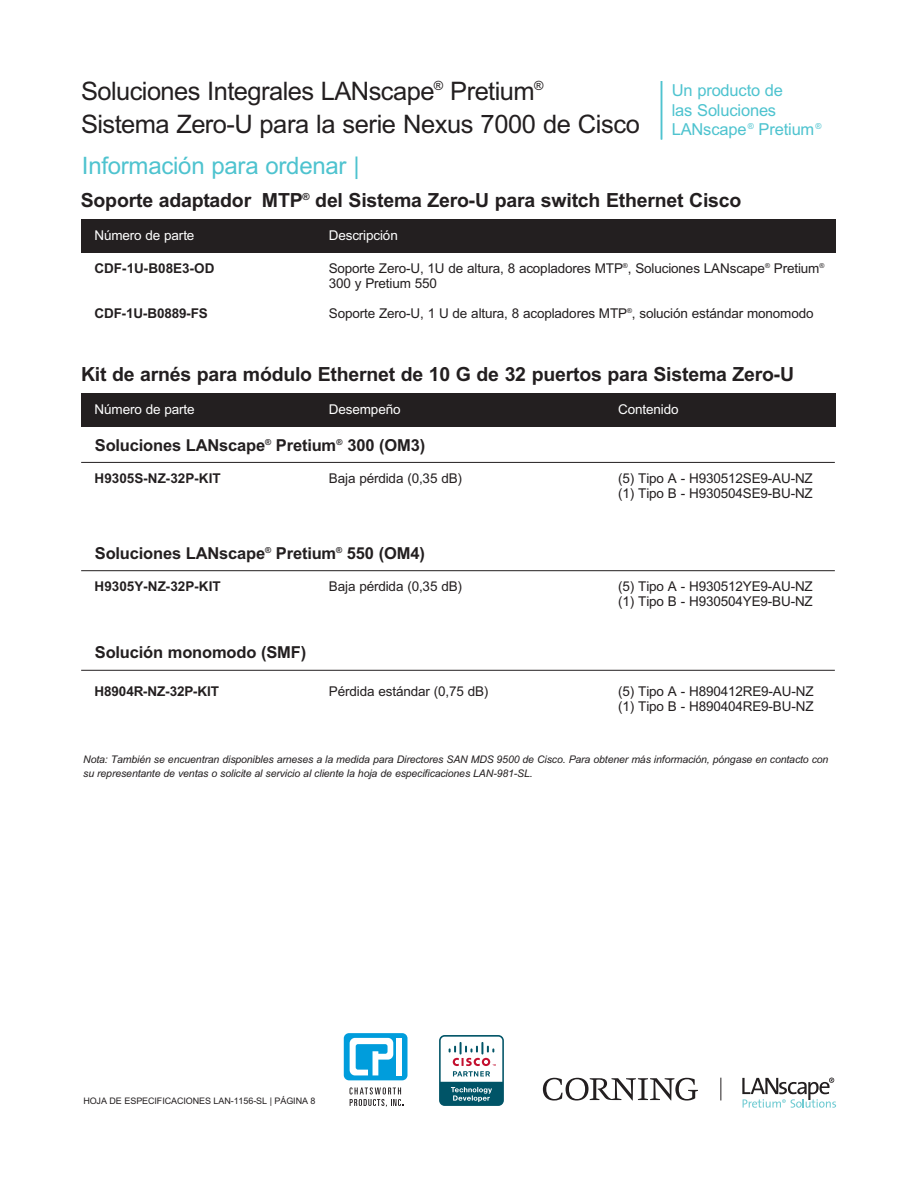
<style>
.page{position:relative;width:918px;height:1188px;background:#fff}
.page>*{position:absolute;margin:0;border:0;box-sizing:border-box;transform-origin:0 0}
.t1{font:25.5px/33px "Arial";letter-spacing:-.02em;color:#231f20}
.t2{font:24px "Arial";letter-spacing:-.01em;color:#4ec3cf}
.t3{font:700 19.5px "Arial";letter-spacing:-.01em;color:#231f20}
.t4{font:700 16.5px "Arial";letter-spacing:-.01em;color:#231f20}
.t5{font:16.5px/19.5px "Arial";letter-spacing:-.01em;color:#4ec3cf}
.t6{font:13.5px/15px "Arial";letter-spacing:-.01em;color:#231f20}
.t7{font:700 13.5px "Arial";color:#231f20}
.t8{font:13.5px "Arial";letter-spacing:-.01em;color:#fff}
.t9{font:italic 10.5px/13.5px "Arial";letter-spacing:-.01em;color:#231f20}
.t10{font:9px "Arial";letter-spacing:-.01em;color:#231f20}
</style>
<div class="page">
<div style="left:439px;top:1035px;width:65px;height:71px;background:linear-gradient(to right,#005467,#005467);border-radius:6px"></div>
<svg style="left:441px;top:1037px;width:61px;height:65px"></svg>
<svg style="left:350px;top:1087px;width:53px;height:20px"></svg>
<div style="left:344px;top:1033px;width:63px;height:47px;background:#009ddc;border-radius:5px"></div>
<div style="left:397px;top:1038px;width:5px;height:37px;background:#fff"></div>
<svg style="left:350px;top:1038px;width:44px;height:37px"></svg>
<svg style="left:543px;top:1078px;width:155px;height:23px"></svg>
<svg style="left:721px;top:1078px;width:1px;height:22px"></svg>
<svg style="left:742px;top:1078px;width:94px;height:30px"></svg>
<hr style="left:661px;top:81px;width:1px;height:59px;background:#4ec3cf">
<div style="left:81px;top:394px;width:755px;height:33px;background:#231f20"></div>
<hr style="left:81px;top:462px;width:754px;height:1px;background:#231f20">
<hr style="left:81px;top:570px;width:754px;height:1px;background:#231f20">
<hr style="left:81px;top:670px;width:754px;height:1px;background:#231f20">
<div style="left:81px;top:220px;width:755px;height:33px;background:#231f20"></div>
<h1 class="t1" style="left:81px;top:74px;width:560px">Soluciones Integrales LANscape<sup>®</sup> Pretium<sup>®<br></sup>Sistema Zero-U para la serie Nexus 7000 de Cisco</h1>
<p class="t5" style="left:672px;top:81px;width:151px">Un producto de<br>las Soluciones<br>LANscape <sup>®</sup> Pretium <sup>®</sup></p>
<h2 class="t2" style="left:82px;top:151px;width:279px">Información para ordenar |</h2>
<h3 class="t3" style="left:81px;top:188px;width:662px">Soporte adaptador MTP<sup>®</sup> del Sistema Zero-U para switch Ethernet Cisco</h3>
<p class="t8" style="left:94px;top:228px;width:101px">Número de parte</p>
<p class="t7" style="left:94px;top:261px;width:122px">CDF-1U-B08E3-OD</p>
<p class="t7" style="left:94px;top:306px;width:115px">CDF-1U-B0889-FS</p>
<p class="t8" style="left:329px;top:228px;width:71px">Descripción</p>
<p class="t6" style="left:329px;top:261px;width:497px">Soporte Zero-U, 1U de altura, 8 acopladores MTP<sup>®</sup>, Soluciones LANscape<sup>®</sup> Pretium<sup>®<br></sup>300 y Pretium 550</p>
<p class="t6" style="left:329px;top:306px;width:486px">Soporte Zero-U, 1 U de altura, 8 acopladores MTP<sup>®</sup>, solución estándar monomodo</p>
<h3 class="t3" style="left:81px;top:362px;width:715px">Kit de arnés para módulo Ethernet de 10 G de 32 puertos para Sistema Zero-U</h3>
<p class="t8" style="left:95px;top:401px;width:101px">Número de parte</p>
<p class="t8" style="left:329px;top:401px;width:73px">Desempeño</p>
<p class="t8" style="left:618px;top:401px;width:62px">Contenido</p>
<p class="t4" style="left:95px;top:435px;width:332px">Soluciones LANscape<sup>®</sup> Pretium<sup>®</sup> 300 (OM3)</p>
<p class="t7" style="left:95px;top:470px;width:128px">H9305S-NZ-32P-KIT</p>
<p class="t6" style="left:329px;top:471px;width:135px">Baja pérdida (0,35 dB)</p>
<p class="t6" style="left:618px;top:471px;width:196px">(5) Tipo A - H930512SE9-AU-NZ (1) Tipo B - H930504SE9-BU-NZ</p>
<p class="t4" style="left:95px;top:544px;width:331px">Soluciones LANscape<sup>®</sup> Pretium<sup>®</sup> 550 (OM4)</p>
<p class="t7" style="left:95px;top:578px;width:128px">H9305Y-NZ-32P-KIT</p>
<p class="t4" style="left:95px;top:643px;width:213px">Solución monomodo (SMF)</p>
<p class="t7" style="left:95px;top:683px;width:126px">H8904R-NZ-32P-KIT</p>
<p class="t6" style="left:329px;top:579px;width:135px">Baja pérdida (0,35 dB)</p>
<p class="t6" style="left:618px;top:579px;width:196px">(5) Tipo A - H930512YE9-AU-NZ (1) Tipo B - H930504YE9-BU-NZ</p>
<p class="t6" style="left:329px;top:684px;width:161px">Pérdida estándar (0,75 dB)</p>
<p class="t6" style="left:618px;top:684px;width:197px">(5) Tipo A - H890412RE9-AU-NZ (1) Tipo B - H890404RE9-BU-NZ</p>
<p class="t9" style="left:83px;top:753px;width:747px">Nota: También se encuentran disponibles arneses a la medida para Directores SAN MDS 9500 de Cisco. Para obtener más información, póngase en contacto con su representante de ventas o solicite al servicio al cliente la hoja de especificaciones LAN-981-SL.</p>
<p class="t10" style="left:83px;top:1096px;width:234px">HOJA DE ESPECIFICACIONES LAN-1156-SL | PÁGINA 8</p>
</div>
